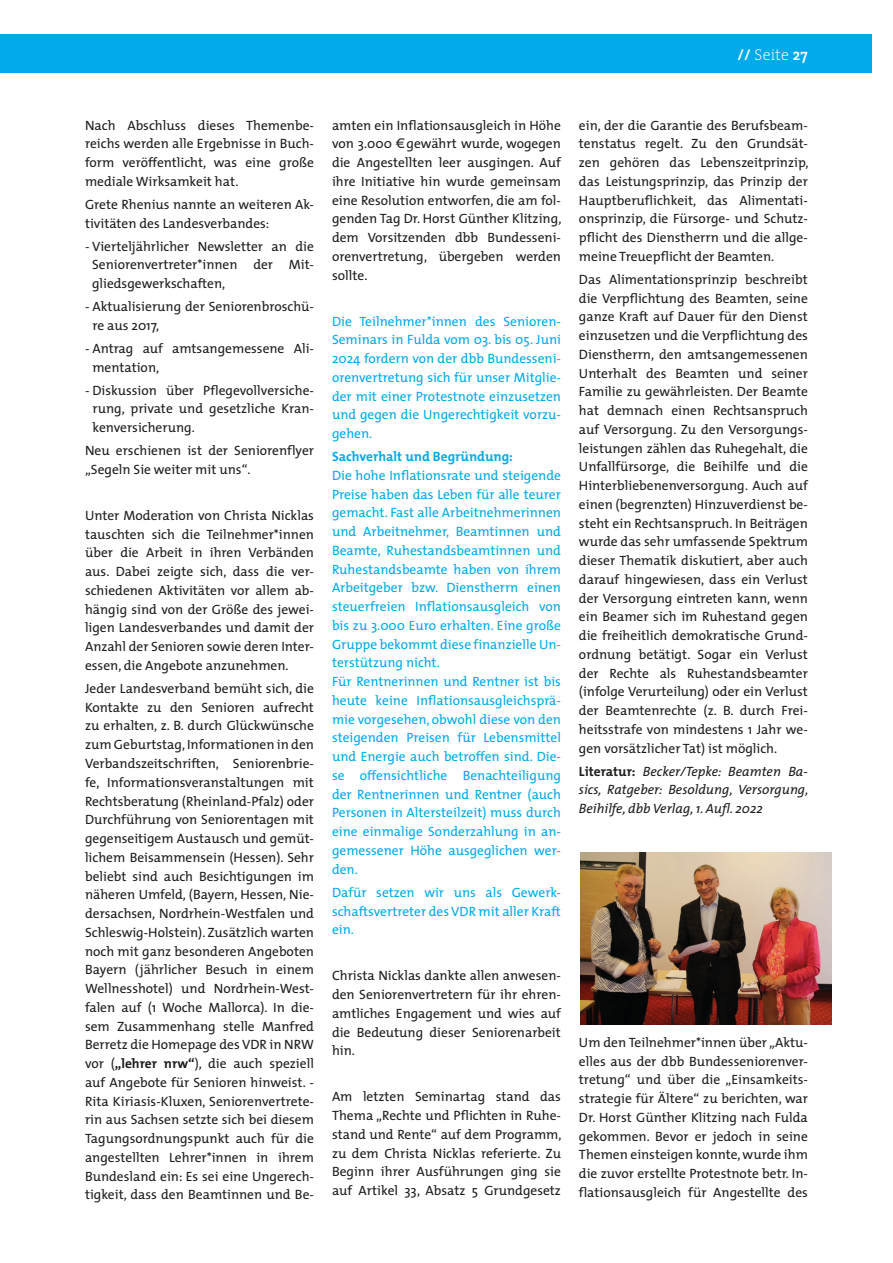
<style>
.page{position:relative;width:893px;height:1263px;background:#fff}
.page>*{position:absolute;margin:0;border:0;box-sizing:border-box;transform-origin:0 0}
.t1{font:200 15.75px "The Serif";letter-spacing:.01em;color:#fff}
.t2{font:13.5px/18.8px "The Mix";color:#1d1d1b;text-align:justify}
.t3{font:13.5px/18.8px "The Mix";color:#00aae8;text-align:justify}
.t4{font:italic 13.5px/18.8px "The Mix";color:#1d1d1b;text-align:justify}
.t5{font:700 13.5px "The Mix";color:#00aae8}
.s1{font-weight:600}
.s2{font-weight:700}
.s3{font-weight:700;font-style:normal}
</style>
<div class="page">
<div style="left:0;top:34px;width:872px;height:38px;background:#00aae8"></div>
<img style="left:580px;top:853px;width:252px;height:171px">
<p class="t1" style="left:737px;top:42px;width:72px"><span class="s1">//</span> Seite <span class="s1">27</span></p>
<p class="t2" style="left:85px;top:115px;width:230px">Nach Abschluss dieses Themenbe&shy;reichs werden alle Ergebnisse in Buch&shy;form veröffentlicht, was eine große mediale Wirksamkeit hat.</p>
<p class="t2" style="left:85px;top:195px;width:230px">Grete Rhenius nannte an weiteren Ak&shy;tivitäten des Landesverbandes:</p>
<p class="t2" style="left:92px;top:236px;width:223px;text-indent:-7px">- Vierteljährlicher Newsletter an die Seniorenvertreter*innen der Mit&shy;gliedsgewerkschaften,</p>
<p class="t2" style="left:92px;top:297px;width:223px;text-indent:-7px">- Aktualisierung der Seniorenbroschü&shy;re aus 2017,</p>
<p class="t2" style="left:92px;top:339px;width:223px;text-indent:-7px">- Antrag auf amtsangemessene Ali&shy;mentation,</p>
<p class="t2" style="left:92px;top:380px;width:223px;text-indent:-7px">- Diskussion über Pflegevollversiche&shy;rung, private und gesetzliche Kran&shy;kenversicherung.</p>
<p class="t2" style="left:85px;top:441px;width:230px">Neu erschienen ist der Seniorenflyer „Segeln Sie weiter mit uns“.</p>
<p class="t2" style="left:85px;top:506px;width:230px">Unter Moderation von Christa Nicklas tauschten sich die Teilnehmer*innen über die Arbeit in ihren Verbänden aus. Dabei zeigte sich, dass die ver&shy;schiedenen Aktivitäten vor allem ab&shy;hängig sind von der Größe des jewei&shy;ligen Landesverbandes und damit der Anzahl der Senioren sowie deren Inter&shy;essen, die Angebote anzunehmen.</p>
<p class="t2" style="left:85px;top:679px;width:230px">Jeder Landesverband bemüht sich, die Kontakte zu den Senioren aufrecht zu erhalten, z. B. durch Glückwünsche zum Geburtstag, Informationen in den Verbandszeitschriften, Seniorenbrie&shy;fe, Informationsveranstaltungen mit Rechtsberatung (Rheinland-Pfalz) oder Durchführung von Seniorentagen mit gegenseitigem Austausch und gemüt&shy;lichem Beisammensein (Hessen). Sehr beliebt sind auch Besichtigungen im näheren Umfeld, (Bayern, Hessen, Nie&shy;dersachsen, Nordrhein-Westfalen und Schleswig-Holstein). Zusätzlich warten noch mit ganz besonderen Angeboten Bayern (jährlicher Besuch in einem Wellnesshotel) und Nordrhein-West&shy;falen auf (1 Woche Mallorca). In die&shy;sem Zusammenhang stelle Manfred Berretz die Homepage des VDR in NRW vor (<span class="s2">„lehrer nrw“</span>), die auch speziell auf Angebote für Senioren hinweist. - Rita Kiriasis-Kluxen, Seniorenvertrete&shy;rin aus Sachsen setzte sich bei diesem Tagungsordnungspunkt auch für die angestellten Lehrer*innen in ihrem Bundesland ein: Es sei eine Ungerech&shy;tigkeit, dass den Beamtinnen und Be-</p>
<p class="t2" style="left:332px;top:115px;width:231px">amten ein Inflationsausgleich in Höhe von 3.000 € gewährt wurde, wogegen die Angestellten leer ausgingen. Auf ihre Initiative hin wurde gemeinsam eine Resolution entworfen, die am fol&shy;genden Tag Dr. Horst Günther Klitzing, dem Vorsitzenden dbb Bundesseni&shy;orenvertretung, übergeben werden sollte.</p>
<p class="t3" style="left:332px;top:311px;width:230px">Die Teilnehmer*innen des Senioren-Seminars in Fulda vom 03. bis 05. Juni 2024 fordern von der dbb Bundesseni&shy;orenvertretung sich für unser Mitglie&shy;der mit einer Protestnote einzusetzen und gegen die Ungerechtigkeit vorzu&shy;gehen.</p>
<p class="t5" style="left:332px;top:445px;width:182px">Sachverhalt und Begründung:</p>
<p class="t3" style="left:332px;top:466px;width:230px">Die hohe Inflationsrate und steigende Preise haben das Leben für alle teurer gemacht. Fast alle Arbeitnehmerinnen und Arbeitnehmer, Beamtinnen und Beamte, Ruhestandsbeamtinnen und Ruhestandsbeamte haben von ihrem Arbeitgeber bzw. Dienstherrn einen steuerfreien Inflationsausgleich von bis zu 3.000 Euro erhalten. Eine große Gruppe bekommt diese finanzielle Un&shy;terstützung nicht.</p>
<p class="t3" style="left:332px;top:672px;width:230px">Für Rentnerinnen und Rentner ist bis heute keine Inflationsausgleichsprä&shy;mie vorgesehen, obwohl diese von den steigenden Preisen für Lebensmittel und Energie auch betroffen sind. Die&shy;se offensichtliche Benachteiligung der Rentnerinnen und Rentner (auch Personen in Altersteilzeit) muss durch eine einmalige Sonderzahlung in an&shy;gemessener Höhe ausgeglichen wer&shy;den.</p>
<p class="t3" style="left:332px;top:882px;width:230px">Dafür setzen wir uns als Gewerk&shy;schaftsvertreter des VDR mit aller Kraft ein.</p>
<p class="t2" style="left:332px;top:966px;width:230px">Christa Nicklas dankte allen anwesen&shy;den Seniorenvertretern für ihr ehren&shy;amtliches Engagement und wies auf die Bedeutung dieser Seniorenarbeit hin.</p>
<p class="t2" style="left:332px;top:1087px;width:231px">Am letzten Seminartag stand das Thema „Rechte und Pflichten in Ruhe&shy;stand und Rente“ auf dem Programm, zu dem Christa Nicklas referierte. Zu Beginn ihrer Ausführungen ging sie auf Artikel 33, Absatz 5 Grundgesetz</p>
<p class="t2" style="left:579px;top:115px;width:231px">ein, der die Garantie des Berufsbeam&shy;tenstatus regelt. Zu den Grundsät&shy;zen gehören das Lebenszeitprinzip, das Leistungsprinzip, das Prinzip der Hauptberuflichkeit, das Alimentati&shy;onsprinzip, die Fürsorge- und Schutz&shy;pflicht des Dienstherrn und die allge&shy;meine Treuepflicht der Beamten.</p>
<p class="t2" style="left:579px;top:270px;width:230px">Das Alimentationsprinzip beschreibt die Verpflichtung des Beamten, seine ganze Kraft auf Dauer für den Dienst einzusetzen und die Verpflichtung des Dienstherrn, den amtsangemessenen Unterhalt des Beamten und seiner Familie zu gewährleisten. Der Beamte hat demnach einen Rechtsanspruch auf Versorgung. Zu den Versorgungs&shy;leistungen zählen das Ruhegehalt, die Unfallfürsorge, die Beihilfe und die Hinterbliebenenversorgung. Auch auf einen (begrenzten) Hinzuverdienst be&shy;steht ein Rechtsanspruch. In Beiträgen wurde das sehr umfassende Spektrum dieser Thematik diskutiert, aber auch darauf hingewiesen, dass ein Verlust der Versorgung eintreten kann, wenn ein Beamer sich im Ruhestand gegen die freiheitlich demokratische Grund&shy;ordnung betätigt. Sogar ein Verlust der Rechte als Ruhestandsbeamter (infolge Verurteilung) oder ein Verlust der Beamtenrechte (z. B. durch Frei&shy;heitsstrafe von mindestens 1 Jahr we&shy;gen vorsätzlicher Tat) ist möglich.</p>
<p class="t4" style="left:579px;top:761px;width:231px"><span class="s3">Literatur:</span> Becker/Tepke: Beamten Ba&shy;sics, Ratgeber: Besoldung, Versorgung, Beihilfe, dbb Verlag, 1. Aufl. 2022</p>
<p class="t2" style="left:579px;top:1032px;width:230px">Um den Teilnehmer*innen über „Aktu&shy;elles aus der dbb Bundesseniorenver&shy;tretung“ und über die „Einsamkeits&shy;strategie für Ältere“ zu berichten, war Dr. Horst Günther Klitzing nach Fulda gekommen. Bevor er jedoch in seine Themen einsteigen konnte, wurde ihm die zuvor erstellte Protestnote betr. In&shy;flationsausgleich für Angestellte des</p>
</div>
